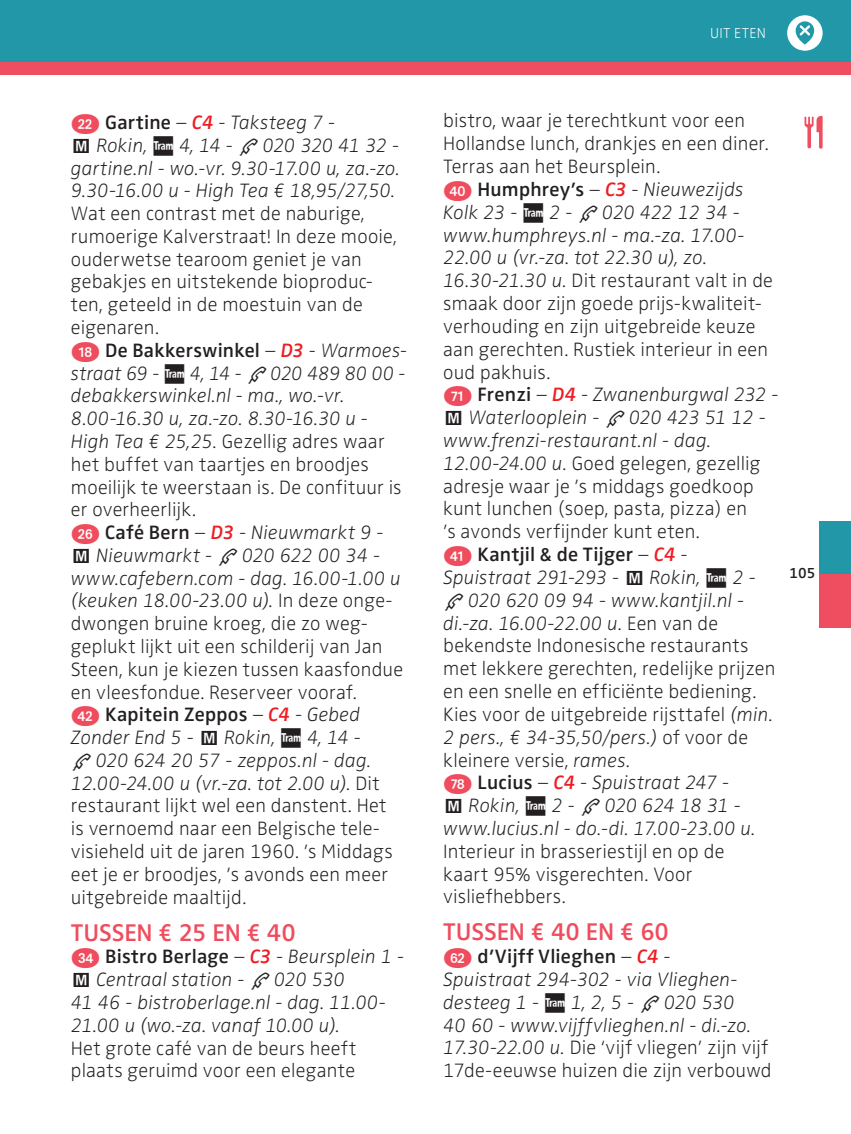
<style>
.page{position:relative;width:851px;height:1134px;background:#fff}
.page>*{position:absolute;margin:0;border:0;box-sizing:border-box;transform-origin:0 0}
.t1{font:25px "Zwo w 5";letter-spacing:-.01em;color:#ef4d5e}
.t2{font:20px/22.8px "Zwo w 1";letter-spacing:.01em;color:#231f20}
.t3{font:20px/22.8px "Zwo w 1 Italic";letter-spacing:.005em;color:#231f20}
.t4{font:20px "Zwo w 5";letter-spacing:.015em;color:#231f20}
.t5{font:15px "Zwo w 1";letter-spacing:.02em;color:#fff}
.t6{font:15px "Zwo w 5";color:#231f20}
.s1{font-family:"Pastilles.otf";color:#ef4d5e}
.s2{font-family:"Zwo w 5"}
.s3{font-family:"Zwo w 1"}
.s4{font-family:"Zwo w 5 Italic 3";color:#ee1d23}
.s5{font-family:"Michelin 2"}
.s6{font-family:"Zwo w 1 Italic"}
</style>
<div class="page">
<div style="left:0;top:0;width:850px;height:74px;background:#2197a7"></div>
<div style="left:0;top:62px;width:850px;height:12px;background:#ef4e60"></div>
<div style="left:788px;top:16px;width:33px;height:34px;background:#fff;border-radius:50%"></div>
<div style="left:787px;top:15px;width:35px;height:36px;border:2px solid #fff;border-radius:50%"></div>
<svg style="left:804px;top:116px;width:18px;height:33px"></svg>
<svg style="left:795px;top:21px;width:19px;height:24px"></svg>
<div style="left:819px;top:522px;width:31px;height:106px;background:#2197a7"></div>
<div style="left:819px;top:575px;width:31px;height:53px;background:#ef4e60"></div>
<p class="t3" style="left:71px;top:111px;width:330px"><span class="s1">Ģ</span> <span class="s2">Gartine</span> <span class="s3">–</span> <span class="s4">C4</span> <span class="s3">-</span> Taksteeg 7 -<br><span class="s5">é</span> Rokin, <span class="s5">‘</span> 4, 14 - <span class="s5">t</span>020 320 41 32 - gartine.nl - wo.-vr. 9.30-17.00 u, za.-zo.<br>9.30-16.00 u - High Tea € 18,95/27,50.</p>
<p class="t2" style="left:71px;top:202px;width:327px">Wat een contrast met de naburige, rumoerige Kalverstraat! In deze mooie, ouderwetse tearoom geniet je van gebakjes en uitstekende bioproduc&shy;ten, geteeld in de moestuin van de eigenaren.</p>
<p class="t4" style="left:71px;top:338px;width:336px"><span class="s1">Ę</span> De Bakkerswinkel <span class="s3">–</span> <span class="s4">D3</span> <span class="s3">-</span> <span class="s6">Warmoes-</span></p>
<p class="t3" style="left:71px;top:361px;width:336px">straat 69 - <span class="s5">‘</span> 4, 14 - <span class="s5">t</span>020 489 80 00 - debakkerswinkel.nl - ma., wo.-vr.<br>8.00-16.30 u, za.-zo. 8.30-16.30 u -</p>
<p class="t2" style="left:71px;top:430px;width:332px"><span class="s6">High Tea € 25,25.</span> Gezellig adres waar het buffet van taartjes en broodjes moeilijk te weerstaan is. De confituur is er overheerlijk.</p>
<p class="t3" style="left:71px;top:521px;width:331px"><span class="s1">Ħ</span> <span class="s2">Café Bern</span> <span class="s3">–</span> <span class="s4">D3</span> <span class="s3">-</span> Nieuwmarkt 9 - <span class="s5">é</span> Nieuwmarkt - <span class="s5">t</span>020 622 00 34 - www.cafebern.com - dag. 16.00-1.00 u (keuken 18.00-23.00 u). <span class="s3">In deze onge-</span></p>
<p class="t2" style="left:71px;top:612px;width:333px">dwongen bruine kroeg, die zo weg&shy;geplukt lijkt uit een schilderij van Jan Steen, kun je kiezen tussen kaasfondue en vleesfondue. Reserveer vooraf.</p>
<p class="t4" style="left:71px;top:703px;width:291px"><span class="s1">ł</span> Kapitein Zeppos <span class="s3">–</span> <span class="s4">C4</span> <span class="s3">-</span> <span class="s6">Gebed</span></p>
<p class="t3" style="left:71px;top:726px;width:310px">Zonder End 5 - <span class="s5">é</span> Rokin, <span class="s5">‘</span> 4, 14 - <span class="s5">t</span>020 624 20 57 - zeppos.nl - dag.<br>12.00-24.00 u (vr.-za. tot 2.00 u). <span class="s3">Dit</span></p>
<p class="t2" style="left:71px;top:794px;width:323px">restaurant lijkt wel een danstent. Het is vernoemd naar een Belgische tele&shy;visieheld uit de jaren 1960. ’s Middags eet je er broodjes, ’s avonds een meer uitgebreide maaltijd.</p>
<p class="t1" style="left:71px;top:918px;width:226px">TUSSEN € 25 EN € 40</p>
<p class="t4" style="left:71px;top:945px;width:335px"><span class="s1">Ĵ</span> Bistro Berlage <span class="s3">–</span> <span class="s4">C3</span> <span class="s3">-</span> <span class="s6">Beursplein 1 -</span></p>
<p class="t3" style="left:71px;top:968px;width:316px"><span class="s5">é</span> Centraal station - <span class="s5">t</span>020 530<br>41 46 - bistroberlage.nl - dag. 11.00-<br>21.00 u (wo.-za. vanaf 10.00 u).</p>
<p class="t2" style="left:71px;top:1036px;width:287px">Het grote café van de beurs heeft plaats geruimd voor een elegante</p>
<p class="t5" style="left:710px;top:24px;width:57px">UIT ETEN</p>
<p class="t2" style="left:443px;top:109px;width:327px">bistro, waar je terechtkunt voor een<br>Hollandse lunch, drankjes en een diner.<br>Terras aan het Beursplein.</p>
<p class="t3" style="left:443px;top:178px;width:303px"><span class="s1">ŀ</span> <span class="s2">Humphrey’s</span> <span class="s3">–</span> <span class="s4">C3</span> <span class="s3">-</span> Nieuwezijds<br>Kolk 23 - <span class="s5">‘</span> 2 - <span class="s5">t</span>020 422 12 34 - www.humphreys.nl - ma.-za. 17.00-<br>22.00 u (vr.-za. tot 22.30 u), zo.</p>
<p class="t2" style="left:443px;top:269px;width:331px"><span class="s6">16.30-21.30 u.</span> Dit restaurant valt in de smaak door zijn goede prijs-kwaliteit&shy;verhouding en zijn uitgebreide keuze aan gerechten. Rustiek interieur in een oud pakhuis.</p>
<p class="t3" style="left:443px;top:383px;width:337px"><span class="s1">Ŧ</span> <span class="s2">Frenzi</span> <span class="s3">–</span> <span class="s4">D4</span> <span class="s3">-</span> Zwanenburgwal 232 - <span class="s5">é</span> Waterlooplein - <span class="s5">t</span>020 423 51 12 - www.frenzi-restaurant.nl - dag.</p>
<p class="t2" style="left:443px;top:452px;width:319px"><span class="s6">12.00-24.00 u.</span> Goed gelegen, gezellig adresje waar je ’s middags goedkoop kunt lunchen (soep, pasta, pizza) en ’s avonds verfijnder kunt eten.</p>
<p class="t4" style="left:443px;top:543px;width:246px"><span class="s1">Ł</span> Kantjil &amp; de Tijger <span class="s3">–</span> <span class="s4">C4</span> <span class="s3">-</span></p>
<p class="t3" style="left:443px;top:566px;width:314px">Spuistraat 291-293 - <span class="s5">é</span> Rokin, <span class="s5">‘</span> 2 - <span class="s5">t</span>020 620 09 94 - www.kantjil.nl - di.-za. 16.00-22.00 u. <span class="s3">Een van de</span></p>
<p class="t2" style="left:443px;top:634px;width:333px">bekendste Indonesische restaurants met lekkere gerechten, redelijke prijzen en een snelle en efficiënte bediening.<br>Kies voor de uitgebreide rijsttafel <span class="s6">(min.</span></p>
<p class="t3" style="left:443px;top:725px;width:306px">2 pers., € 34-35,50/pers.) <span class="s3">of voor de</span></p>
<p class="t2" style="left:443px;top:748px;width:188px">kleinere versie, <span class="s6">rames</span>.</p>
<p class="t3" style="left:443px;top:771px;width:314px"><span class="s1">ų</span> <span class="s2">Lucius</span> <span class="s3">–</span> <span class="s4">C4</span> <span class="s3">-</span> Spuistraat 247 -<br><span class="s5">é</span> Rokin, <span class="s5">‘</span> 2 - <span class="s5">t</span>020 624 18 31 - www.lucius.nl - do.-di. 17.00-23.00 u.</p>
<p class="t2" style="left:443px;top:840px;width:282px">Interieur in brasseriestijl en op de kaart 95% visgerechten. Voor visliefhebbers.</p>
<p class="t1" style="left:443px;top:917px;width:227px">TUSSEN € 40 EN € 60</p>
<p class="t4" style="left:443px;top:945px;width:229px"><span class="s1">ś</span> d’Vijff Vlieghen <span class="s3">–</span> <span class="s4">C4</span> <span class="s3">-</span></p>
<p class="t3" style="left:443px;top:968px;width:309px">Spuistraat 294-302 - via Vlieghen&shy;desteeg 1 - <span class="s5">‘</span> 1, 2, 5 - <span class="s5">t</span>020 530<br>40 60 - www.vijffvlieghen.nl - di.-zo.</p>
<p class="t2" style="left:443px;top:1036px;width:330px"><span class="s6">17.30-22.00 u.</span> Die ‘vijf vliegen’ zijn vijf<br>17de-eeuwse huizen die zijn verbouwd</p>
<p class="t6" style="left:789px;top:564px;width:27px">105</p>
</div>
